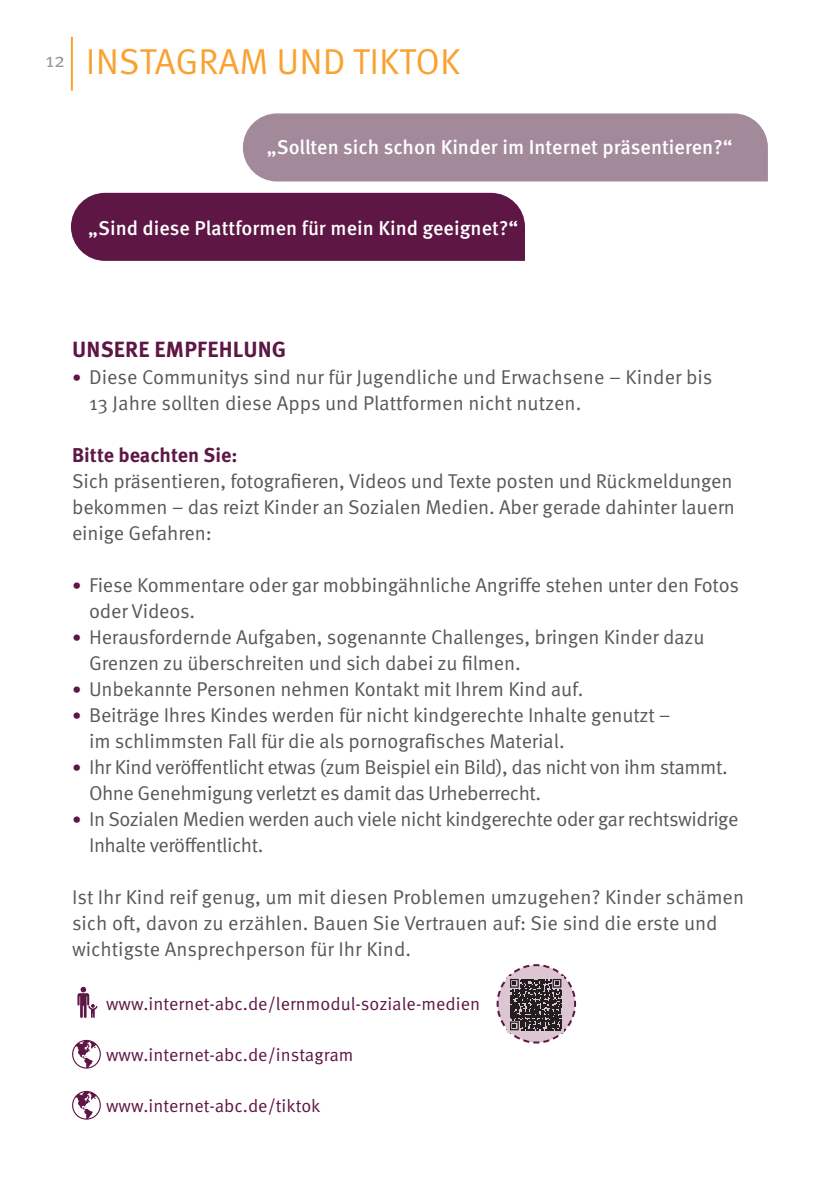
<style>
.page{position:relative;width:840px;height:1191px;background:#fff}
.page>*{position:absolute;margin:0;border:0;box-sizing:border-box;transform-origin:0 0}
.t1{font:36px "Meta OT Norm";color:#f9a230}
.t2{font:700 22px "Meta OT";letter-spacing:.01em;color:#5e1645}
.t3{font:20px/26px "Meta OT Norm";letter-spacing:-.01em;color:#57585a}
.t4{font:500 20px "Meta OT";color:#fff}
.t5{font:700 20px "Meta OT";color:#5e1645}
.t6{font:18px "Meta OT Norm";color:#5e1645}
.s1{font-size:18px;color:#5e1645}
</style>
<div class="page">
<hr style="left:71px;top:37px;width:2px;height:54px;background:#f9a230">
<div style="left:243px;top:113px;width:524px;height:68px;background:#a28a9b"></div>
<div style="left:71px;top:193px;width:453px;height:68px;background:#5e1645"></div>
<svg style="left:72px;top:1039px;width:29px;height:29px"></svg>
<svg style="left:72px;top:1091px;width:29px;height:28px"></svg>
<svg style="left:77px;top:986px;width:20px;height:32px"></svg>
<svg style="left:496px;top:964px;width:80px;height:80px"></svg>
<h1 class="t1" style="left:45px;top:40px;width:416px"><sup>12</sup> INSTAGRAM UND TIKTOK</h1>
<p class="t4" style="left:267px;top:135px;width:467px">„Sollten sich schon Kinder im Internet präsentieren?“</p>
<p class="t4" style="left:88px;top:215px;width:431px">„Sind diese Plattformen für mein Kind geeignet?“</p>
<p class="t2" style="left:72px;top:335px;width:215px">UNSERE EMPFEHLUNG</p>
<p class="t3" style="left:89px;top:364px;width:624px;text-indent:-17px"><span class="s1">•</span> Diese Communitys sind nur für Jugendliche und Erwachsene – Kinder bis<br>13 Jahre sollten diese Apps und Plattformen nicht nutzen.</p>
<p class="t5" style="left:72px;top:442px;width:167px">Bitte beachten Sie:</p>
<p class="t3" style="left:72px;top:468px;width:664px">Sich präsentieren, fotografieren, Videos und Texte posten und Rückmeldungen bekommen – das reizt Kinder an Sozialen Medien. Aber gerade dahinter lauern einige Gefahren:</p>
<p class="t3" style="left:89px;top:572px;width:651px;text-indent:-17px"><span class="s1">•</span> Fiese Kommentare oder gar mobbingähnliche Angriffe stehen unter den Fotos oder Videos.</p>
<p class="t3" style="left:89px;top:624px;width:616px;text-indent:-17px"><span class="s1">•</span> Herausfordernde Aufgaben, sogenannte Challenges, bringen Kinder dazu<br>Grenzen zu überschreiten und sich dabei zu filmen.</p>
<p class="t3" style="left:72px;top:676px;width:512px"><span class="s1">•</span> Unbekannte Personen nehmen Kontakt mit Ihrem Kind auf.</p>
<p class="t3" style="left:89px;top:702px;width:583px;text-indent:-17px"><span class="s1">•</span> Beiträge Ihres Kindes werden für nicht kindgerechte Inhalte genutzt – im schlimmsten Fall für die als pornografisches Material.</p>
<p class="t3" style="left:89px;top:754px;width:639px;text-indent:-17px"><span class="s1">•</span> Ihr Kind veröffentlicht etwas (zum Beispiel ein Bild), das nicht von ihm stammt.<br>Ohne Genehmigung verletzt es damit das Urheberrecht.</p>
<p class="t3" style="left:89px;top:806px;width:650px;text-indent:-17px"><span class="s1">•</span> In Sozialen Medien werden auch viele nicht kindgerechte oder gar rechtswidrige<br>Inhalte veröffentlicht.</p>
<p class="t3" style="left:72px;top:884px;width:673px">Ist Ihr Kind reif genug, um mit diesen Problemen umzugehen? Kinder schämen sich oft, davon zu erzählen. Bauen Sie Vertrauen auf: Sie sind die erste und wichtigste Ansprechperson für Ihr Kind.</p>
<p class="t6" style="left:106px;top:992px;width:375px">www.internet-abc.de/lernmodul-soziale-medien</p>
<p class="t6" style="left:106px;top:1043px;width:249px">www.internet-abc.de/instagram</p>
<p class="t6" style="left:106px;top:1094px;width:216px">www.internet-abc.de/tiktok</p>
</div>
